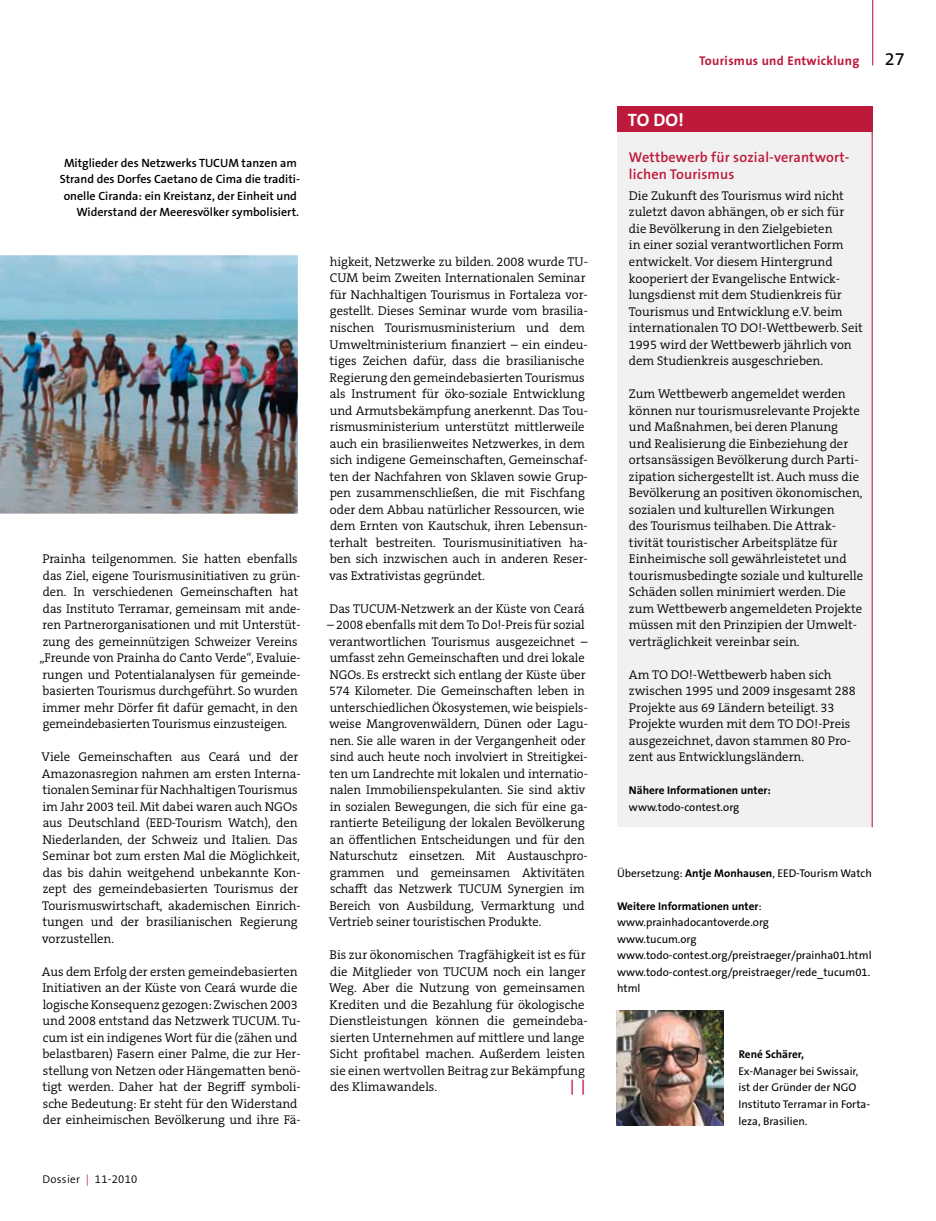
<style>
.page{position:relative;width:936px;height:1221px;background:#fff}
.page>*{position:absolute;margin:0;border:0;box-sizing:border-box;transform-origin:0 0}
.t1{font:700 18px "The Sans B W7";color:#fff}
.t2{font:18px "The Sans B W5 Plain";color:#000}
.t3{font:600 15px "The Sans B W6";color:#bd193b}
.t4{font:600 14.25px/16.5px "The Sans B W6";letter-spacing:.01em;color:#bd193b}
.t5{font:300 12.75px/16.5px "The Serif B W4";letter-spacing:-.005em;color:#000}
.t6{font:700 12.75px "The Sans B W7";letter-spacing:.025em;color:#bd193b}
.t7{font:600 12px/16.5px "The Sans B W6";color:#000;text-align:right}
.t8{font:11.25px/16.5px "The Sans B W5 Plain";color:#000}
.t9{font:700 11.25px "The Sans B W7";color:#000}
.t10{font:300 11.25px "The Sans B W4";letter-spacing:.025em;color:#000}
.s1{color:#bd193b}
.s2{font-family:"The Sans B W7";font-weight:700}
.s3{font-family:"The Sans B W5 Plain";font-weight:400}
</style>
<div class="page">
<hr style="left:872px;top:0;width:1px;height:65px;background:#bd193b">
<img style="left:617px;top:1010px;width:106px;height:115px">
<img style="left:0;top:255px;width:298px;height:258px">
<div style="left:617px;top:106px;width:255px;height:721px;background:#f1f1f1"></div>
<div style="left:617px;top:106px;width:255px;height:26px;background:#bd193b"></div>
<hr style="left:871px;top:106px;width:1px;height:721px;background:#bd193b">
<p class="t7" style="left:60px;top:155px;width:242px">Mitglieder des Netzwerks TUCUM tanzen am Strand des Dorfes Caetano de Cima die traditi&shy;onelle Ciranda: ein Kreistanz, der Einheit und Widerstand der Meeresvölker symbolisiert.</p>
<p class="t5" style="left:39px;top:550px;width:262px">Prainha teilgenommen. Sie hatten ebenfalls das Ziel, eigene Tourismusinitiativen zu grün&shy;den. In verschiedenen Gemeinschaften hat das Instituto Terramar, gemeinsam mit ande&shy;ren Partnerorganisationen und mit Unterstüt&shy;zung des gemeinnützigen Schweizer Vereins „Freunde von Prainha do Canto Verde“, Evaluie&shy;rungen und Potentialanalysen für gemeinde&shy;basierten Tourismus durchgeführt. So wurden immer mehr Dörfer fit dafür gemacht, in den gemeindebasierten Tourismus einzusteigen.</p>
<p class="t5" style="left:42px;top:748px;width:260px">Viele Gemeinschaften aus Ceará und der Amazonasregion nahmen am ersten Interna&shy;tionalen Seminar für Nachhaltigen Tourismus im Jahr 2003 teil. Mit dabei waren auch NGOs aus Deutschland (EED-Tourism Watch), den Niederlanden, der Schweiz und Italien. Das Seminar bot zum ersten Mal die Möglichkeit, das bis dahin weitgehend unbekannte Kon&shy;zept des gemeindebasierten Tourismus der Tourismuswirtschaft, akademischen Einrich&shy;tungen und der brasilianischen Regierung vorzustellen.</p>
<p class="t5" style="left:42px;top:963px;width:260px">Aus dem Erfolg der ersten gemeindebasierten Initiativen an der Küste von Ceará wurde die logische Konsequenz gezogen: Zwischen 2003 und 2008 entstand das Netzwerk TUCUM. Tu&shy;cum ist ein indigenes Wort für die (zähen und belastbaren) Fasern einer Palme, die zur Her&shy;stellung von Netzen oder Hängematten benö&shy;tigt werden. Daher hat der Begriff symboli&shy;sche Bedeutung: Er steht für den Widerstand der einheimischen Bevölkerung und ihre Fä-</p>
<p class="t10" style="left:43px;top:1171px;width:96px">Dossier <span class="s1">|</span> 11-2010</p>
<p class="t5" style="left:329px;top:253px;width:260px">higkeit, Netzwerke zu bilden. 2008 wurde TU-CUM beim Zweiten Internationalen Seminar für Nachhaltigen Tourismus in Fortaleza vor&shy;gestellt. Dieses Seminar wurde vom brasilia&shy;nischen Tourismusministerium und dem Umweltministerium finanziert – ein eindeu&shy;tiges Zeichen dafür, dass die brasilianische Regierung den gemeindebasierten Tourismus als Instrument für öko-soziale Entwicklung und Armutsbekämpfung anerkennt. Das Tou&shy;rismusministerium unterstützt mittlerweile auch ein brasilienweites Netzwerkes, in dem sich indigene Gemeinschaften, Gemeinschaf&shy;ten der Nachfahren von Sklaven sowie Grup&shy;pen zusammenschließen, die mit Fischfang oder dem Abbau natürlicher Ressourcen, wie dem Ernten von Kautschuk, ihren Lebensun&shy;terhalt bestreiten. Tourismusinitiativen ha&shy;ben sich inzwischen auch in anderen Reser&shy;vas Extrativistas gegründet.</p>
<p class="t5" style="left:329px;top:600px;width:257px">Das TUCUM-Netzwerk an der Küste von Ceará</p>
<p class="t5" style="left:327px;top:616px;width:262px">– 2008 ebenfalls mit dem To Do!-Preis für sozial verantwortlichen Tourismus ausgezeichnet – umfasst zehn Gemeinschaften und drei lokale NGOs. Es erstreckt sich entlang der Küste über 574 Kilometer. Die Gemeinschaften leben in unterschiedlichen Ökosystemen, wie beispiels&shy;weise Mangrovenwäldern, Dünen oder Lagu&shy;nen. Sie alle waren in der Vergangenheit oder sind auch heute noch involviert in Streitigkei&shy;ten um Landrechte mit lokalen und internatio&shy;nalen Immobilienspekulanten. Sie sind aktiv in sozialen Bewegungen, die sich für eine ga&shy;rantierte Beteiligung der lokalen Bevölkerung an öffentlichen Entscheidungen und für den Naturschutz einsetzen. Mit Austauschpro&shy;grammen und gemeinsamen Aktivitäten schafft das Netzwerk TUCUM Synergien im Bereich von Ausbildung, Vermarktung und Vertrieb seiner touristischen Produkte.</p>
<p class="t5" style="left:329px;top:946px;width:260px">Bis zur ökonomischen Tragfähigkeit ist es für die Mitglieder von TUCUM noch ein langer Weg. Aber die Nutzung von gemeinsamen Krediten und die Bezahlung für ökologische Dienstleistungen können die gemeindeba&shy;sierten Unternehmen auf mittlere und lange Sicht profitabel machen. Außerdem leisten sie einen wertvollen Beitrag zur Bekämpfung des Klimawandels.</p>
<p class="t3" style="left:570px;top:1076px;width:17px">| |</p>
<p class="t6" style="left:699px;top:53px;width:162px">Tourismus und Entwicklung</p>
<h1 class="t2" style="left:884px;top:48px;width:21px">27</h1>
<h1 class="t1" style="left:628px;top:108px;width:57px">TO DO!</h1>
<p class="t4" style="left:629px;top:149px;width:221px">Wettbewerb für sozial-verantwort&shy;lichen Tourismus</p>
<p class="t5" style="left:629px;top:187px;width:235px">Die Zukunft des Tourismus wird nicht zuletzt davon abhängen, ob er sich für die Bevölkerung in den Zielgebieten<br>in einer sozial verantwortlichen Form entwickelt. Vor diesem Hintergrund kooperiert der Evangelische Entwick&shy;lungsdienst mit dem Studienkreis für Tourismus und Entwicklung e.V. beim internationalen TO DO!-Wettbewerb. Seit 1995 wird der Wettbewerb jährlich von dem Studienkreis ausgeschrieben.</p>
<p class="t5" style="left:629px;top:385px;width:236px">Zum Wettbewerb angemeldet werden können nur tourismusrelevante Projekte und Maßnahmen, bei deren Planung und Realisierung die Einbeziehung der ortsansässigen Bevölkerung durch Parti&shy;zipation sichergestellt ist. Auch muss die Bevölkerung an positiven ökonomischen, sozialen und kulturellen Wirkungen<br>des Tourismus teilhaben. Die Attrak&shy;tivität touristischer Arbeitsplätze für Einheimische soll gewährleistetet und tourismusbedingte soziale und kulturelle Schäden sollen minimiert werden. Die zum Wettbewerb angemeldeten Projekte müssen mit den Prinzipien der Umwelt&shy;verträglichkeit vereinbar sein.</p>
<p class="t5" style="left:629px;top:666px;width:228px">Am TO DO!-Wettbewerb haben sich zwischen 1995 und 2009 insgesamt 288<br>Projekte aus 69 Ländern beteiligt. 33<br>Projekte wurden mit dem TO DO!-Preis ausgezeichnet, davon stammen 80 Pro&shy;zent aus Entwicklungsländern.</p>
<p class="t9" style="left:629px;top:783px;width:143px">Nähere Informationen unter:</p>
<p class="t8" style="left:629px;top:798px;width:112px">www.todo-contest.org</p>
<p class="t8" style="left:617px;top:864px;width:256px">Übersetzung: <span class="s2">Antje Monhausen</span>, EED-Tourism Watch</p>
<p class="t9" style="left:617px;top:898px;width:146px">Weitere Informationen unter<span class="s3">:</span></p>
<p class="t8" style="left:617px;top:914px;width:256px">www.prainhadocantoverde.org<br>www.tucum.org www.todo-contest.org/preistraeger/prainha01.html www.todo-contest.org/preistraeger/rede_tucum01. html</p>
<p class="t9" style="left:738px;top:1047px;width:67px">René Schärer,</p>
<p class="t8" style="left:738px;top:1062px;width:133px">Ex-Manager bei Swissair, ist der Gründer der NGO<br>Instituto Terramar in Forta&shy;leza, Brasilien.</p>
</div>
